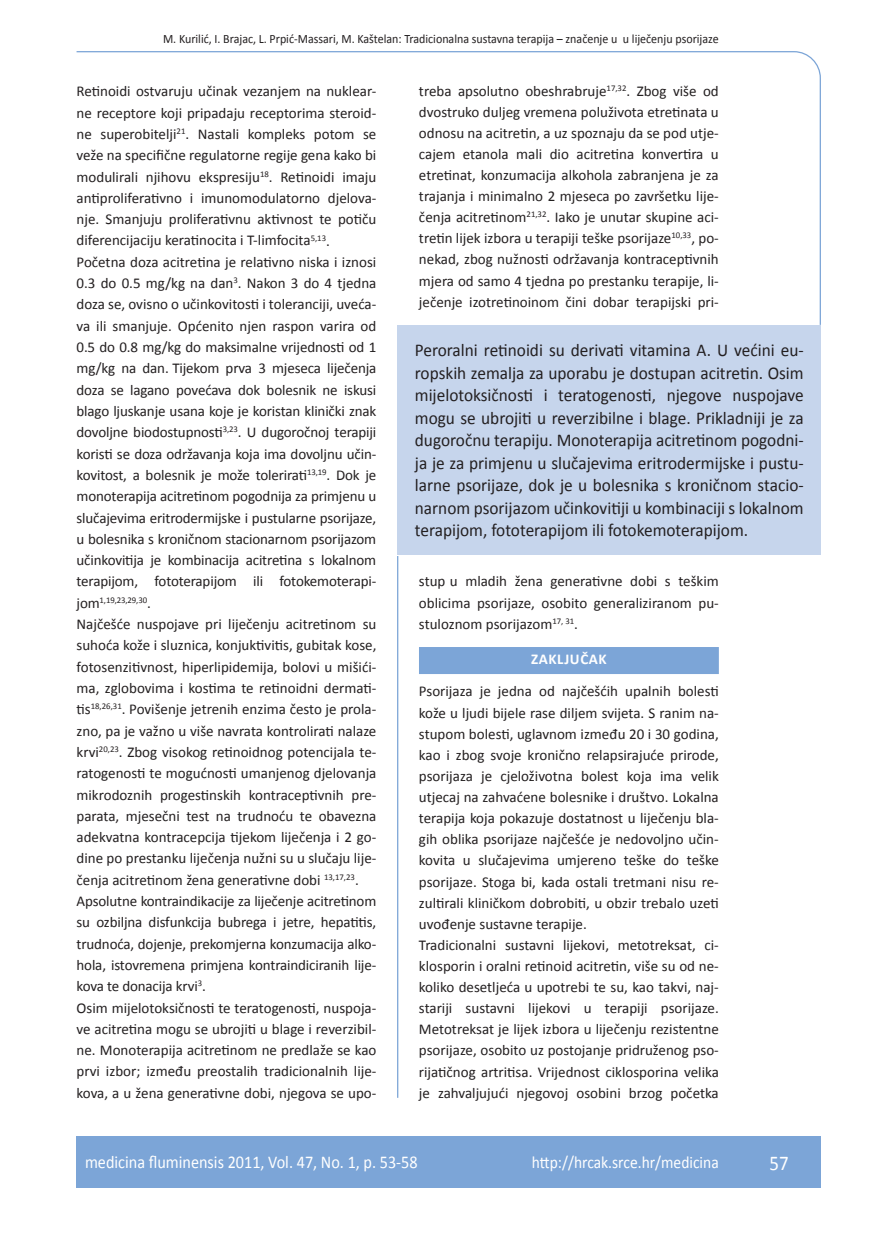
<style>
.page{position:relative;width:872px;height:1234px;background:#fff}
.page>*{position:absolute;margin:0;border:0;box-sizing:border-box;transform-origin:0 0}
.t1{font:21px "Calibri";color:#fff;scale:.9 1}
.t2{font:18px/22.5px "Calibri";color:#231f20;text-align:justify;scale:.96 1}
.t3{font:18px "Calibri";color:#fff;scale:.9 1}
.t4{font:17.25px "Calibri";color:#fff;scale:.9 1}
.t5{font:15px/21.3px "Calibri";color:#231f20}
.t6{font:700 15px "Calibri";letter-spacing:.04em;color:#fff}
.t7{font:12.75px "Calibri";color:#231f20;scale:.94 1}
.t8{font:8.7px "Calibri";letter-spacing:-.01em;color:#231f20}
.s1{font-size:15px}
</style>
<div class="page">
<svg style="left:76px;top:51px;width:745px;height:275px"></svg>
<hr style="left:397px;top:556px;width:1px;height:541px;background:#7ca5d7">
<div style="left:77px;top:1135px;width:744px;height:51px;background:#7ca5d7"></div>
<div style="left:398px;top:325px;width:423px;height:230px;background:#c6d5ec"></div>
<div style="left:419px;top:647px;width:300px;height:27px;background:#7ca5d7"></div>
<p class="t7" style="left:163px;top:30px;width:592px">M. Kurilić, I. Brajac, L. Prpić-Massari, M. Kaštelan: Tradicionalna sustavna terapija – značenje u u liječenju psorijaze</p>
<p class="t5" style="left:77px;top:80px;width:301px">Retinoidi ostvaruju učinak vezanjem na nuklear&shy;ne receptore koji pripadaju receptorima steroid&shy;ne superobitelji<sup>21</sup>. Nastali kompleks potom se veže na specifične regulatorne regije gena kako bi modulirali njihovu ekspresiju<sup>18</sup>. Retinoidi imaju antiproliferativno i imunomodulatorno djelova&shy;nje. Smanjuju proliferativnu aktivnost te potiču diferencijaciju keratinocita i T-limfocita<sup>5,13</sup>.<br>Početna doza acitretina je relativno niska i iznosi 0.3 do 0.5 mg/kg na dan<sup>3</sup>. Nakon 3 do 4 tjedna doza se, ovisno o učinkovitosti i toleranciji, uveća&shy;va ili smanjuje. Općenito njen raspon varira od 0.5 do 0.8 mg/kg do maksimalne vrijednosti od 1 mg/kg na dan. Tijekom prva 3 mjeseca liječenja doza se lagano povećava dok bolesnik ne iskusi blago ljuskanje usana koje je koristan klinički znak dovoljne biodostupnosti<sup>3,23</sup>. U dugoročnoj terapiji koristi se doza održavanja koja ima dovoljnu učin&shy;kovitost, a bolesnik je može tolerirati<sup>13,19</sup>. Dok je monoterapija acitretinom pogodnija za primjenu u slučajevima eritrodermijske i pustularne psorijaze, u bolesnika s kroničnom stacionarnom psorijazom učinkovitija je kombinacija acitretina s lokalnom terapijom, fototerapijom ili fotokemoterapi-</p>
<p class="t8" style="left:77px;top:594px;width:76px"><span class="s1">jom</span>1,19,23,29,30<span class="s1">.</span></p>
<p class="t5" style="left:77px;top:612px;width:301px">Najčešće nuspojave pri liječenju acitretinom su suhoća kože i sluznica, konjuktivitis, gubitak kose, fotosenzitivnost, hiperlipidemija, bolovi u mišići&shy;ma, zglobovima i kostima te retinoidni dermati&shy;tis<sup>18,26,31</sup>. Povišenje jetrenih enzima često je prola&shy;zno, pa je važno u više navrata kontrolirati nalaze krvi<sup>20,23</sup>. Zbog visokog retinoidnog potencijala te&shy;ratogenosti te mogućnosti umanjenog djelovanja mikrodoznih progestinskih kontraceptivnih pre&shy;parata, mjesečni test na trudnoću te obavezna adekvatna kontracepcija tijekom liječenja i 2 go&shy;dine po prestanku liječenja nužni su u slučaju lije&shy;čenja acitretinom žena generativne dobi <sup>13,17,23</sup>.<br>Apsolutne kontraindikacije za liječenje acitretinom su ozbiljna disfunkcija bubrega i jetre, hepatitis, trudnoća, dojenje, prekomjerna konzumacija alko&shy;hola, istovremena primjena kontraindiciranih lije&shy;kova te donacija krvi<sup>3</sup>.<br>Osim mijelotoksičnosti te teratogenosti, nuspoja&shy;ve acitretina mogu se ubrojiti u blage i reverzibil&shy;ne. Monoterapija acitretinom ne predlaže se kao prvi izbor; između preostalih tradicionalnih lije&shy;kova, a u žena generativne dobi, njegova se upo-</p>
<p class="t5" style="left:419px;top:80px;width:301px;text-align:justify">treba apsolutno obeshrabruje<sup>17,32</sup>. Zbog više od dvostruko duljeg vremena poluživota etretinata u odnosu na acitretin, a uz spoznaju da se pod utje&shy;cajem etanola mali dio acitretina konvertira u etretinat, konzumacija alkohola zabranjena je za trajanja i minimalno 2 mjeseca po završetku lije&shy;čenja acitretinom<sup>21,32</sup>. Iako je unutar skupine aci&shy;tretin lijek izbora u terapiji teške psorijaze<sup>10,33</sup>, po&shy;nekad, zbog nužnosti održavanja kontraceptivnih mjera od samo 4 tjedna po prestanku terapije, li&shy;ječenje izotretinoinom čini dobar terapijski pri-</p>
<p class="t2" style="left:415px;top:338px;width:406px">Peroralni retinoidi su derivati vitamina A. U većini eu&shy;ropskih zemalja za uporabu je dostupan acitretin. Osim mijelotoksičnosti i teratogenosti, njegove nuspojave mogu se ubrojiti u reverzibilne i blage. Prikladniji je za dugoročnu terapiju. Monoterapija acitretinom pogodni&shy;ja je za primjenu u slučajevima eritrodermijske i pustu&shy;larne psorijaze, dok je u bolesnika s kroničnom stacio&shy;narnom psorijazom učinkovitiji u kombinaciji s lokalnom terapijom, fototerapijom ili fotokemoterapijom.</p>
<p class="t5" style="left:419px;top:570px;width:301px;text-align:justify">stup u mladih žena generativne dobi s teškim oblicima psorijaze, osobito generaliziranom pu&shy;stuloznom psorijazom<sup>17,</sup> <sup>31</sup>.</p>
<p class="t6" style="left:531px;top:650px;width:77px">ZAKLJ UČAK</p>
<p class="t5" style="left:419px;top:680px;width:301px">Psorijaza je jedna od najčešćih upalnih bolesti kože u ljudi bijele rase diljem svijeta. S ranim na&shy;stupom bolesti, uglavnom između 20 i 30 godina, kao i zbog svoje kronično relapsirajuće prirode, psorijaza je cjeloživotna bolest koja ima velik utjecaj na zahvaćene bolesnike i društvo. Lokalna terapija koja pokazuje dostatnost u liječenju bla&shy;gih oblika psorijaze najčešće je nedovoljno učin&shy;kovita u slučajevima umjereno teške do teške psorijaze. Stoga bi, kada ostali tretmani nisu re&shy;zultirali kliničkom dobrobiti, u obzir trebalo uzeti uvođenje sustavne terapije.<br>Tradicionalni sustavni lijekovi, metotreksat, ci&shy;klosporin i oralni retinoid acitretin, više su od ne&shy;koliko desetljeća u upotrebi te su, kao takvi, naj&shy;stariji sustavni lijekovi u terapiji psorijaze.<br>Metotreksat je lijek izbora u liječenju rezistentne psorijaze, osobito uz postojanje pridruženog pso&shy;rijatičnog artritisa. Vrijednost ciklosporina velika je zahvaljujući njegovoj osobini brzog početka</p>
<p class="t3" style="left:85px;top:1150px;width:371px">medicina fluminensis 2011, Vol. 47, No. 1, p. 53-58</p>
<p class="t4" style="left:532px;top:1151px;width:209px">http://hrcak.srce.hr/medicina</p>
<h1 class="t1" style="left:769px;top:1149px;width:23px">57</h1>
</div>
